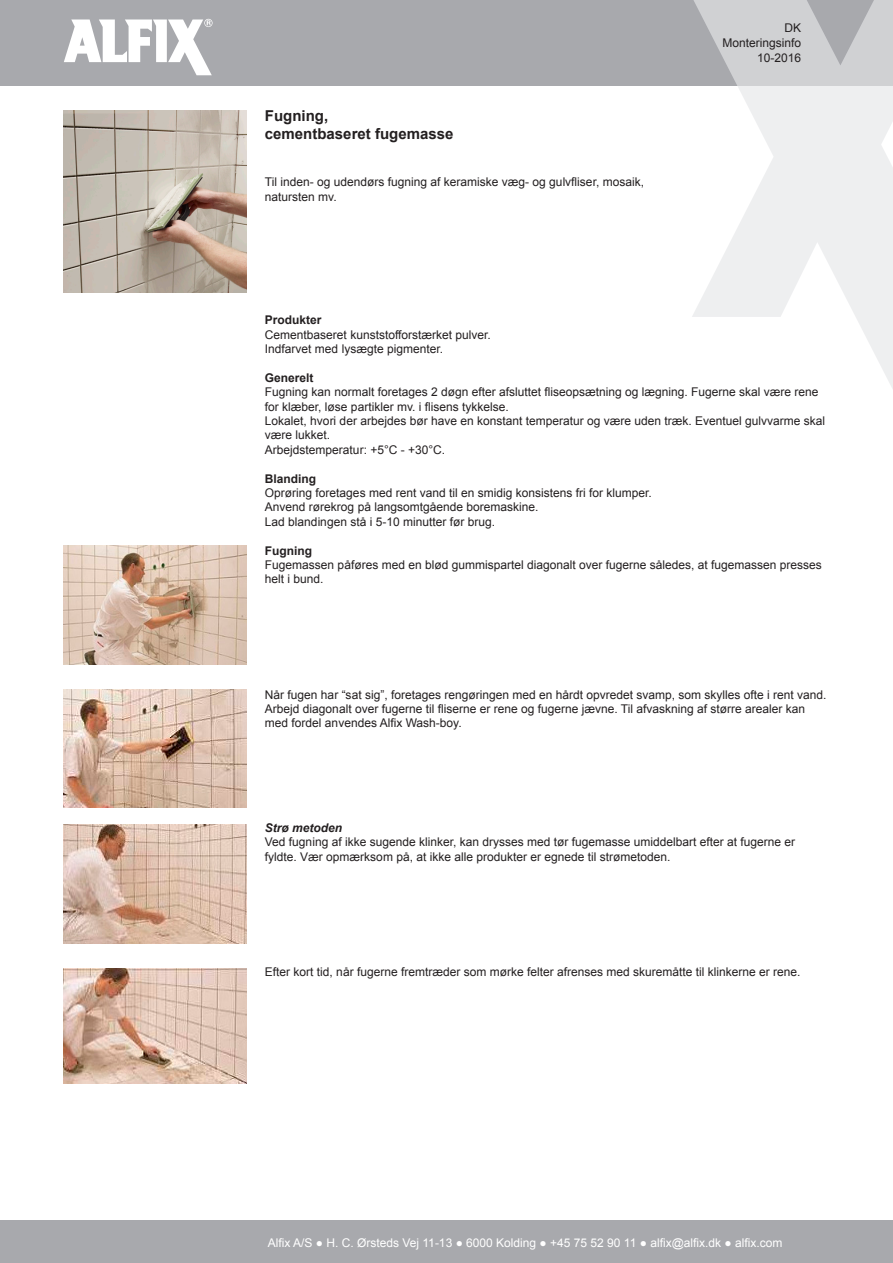
<style>
.page{position:relative;width:893px;height:1263px;background:#fff}
.page>*{position:absolute;margin:0;border:0;box-sizing:border-box;transform-origin:0 0}
.Brødtekst{font:700 15px "Arial";color:#231f20}
.Brødtekst-2{font:12px/14.4px "Arial";color:#231f20}
.t1{font:12px "Arial";color:#fff}
.Brødtekst-3{font:700 12px "Arial";color:#231f20}
.Brødtekst-4{font:italic 700 12px "Arial";color:#231f20}
</style>
<div class="page">
<div style="left:0;top:0;width:893px;height:85px;background:#a8a9ad"></div>
<div style="left:0;top:1220px;width:893px;height:43px;background:#a8a9ad"></div>
<svg style="left:691px;top:0;width:202px;height:389px"></svg>
<svg style="left:64px;top:19px;width:149px;height:56px"></svg>
<img style="left:64px;top:111px;width:183px;height:181px">
<img style="left:64px;top:545px;width:183px;height:119px">
<img style="left:64px;top:689px;width:183px;height:119px">
<img style="left:64px;top:824px;width:183px;height:119px">
<img style="left:64px;top:968px;width:183px;height:115px">
<p class="Brødtekst" style="left:265px;top:106px;width:65px">Fugning,</p>
<p class="Brødtekst" style="left:265px;top:124px;width:190px">cementbaseret fugemasse</p>
<p class="Brødtekst-2" style="left:265px;top:175px;width:381px">Til inden- og udendørs fugning af keramiske væg- og gulvfliser, mosaik,</p>
<p class="Brødtekst-2" style="left:265px;top:189px;width:73px">natursten mv.</p>
<p class="Brødtekst-2" style="left:785px;top:21px;width:18px">DK</p>
<p class="Brødtekst-2" style="left:723px;top:36px;width:80px">Monteringsinfo</p>
<p class="Brødtekst-2" style="left:757px;top:51px;width:46px">10-2016</p>
<p class="Brødtekst-3" style="left:265px;top:312px;width:58px">Produkter</p>
<p class="Brødtekst-2" style="left:265px;top:327px;width:227px">Cementbaseret kunststofforstærket pulver.</p>
<p class="Brødtekst-2" style="left:265px;top:342px;width:180px">Indfarvet med lysægte pigmenter.</p>
<p class="Brødtekst-3" style="left:265px;top:369px;width:50px">Generelt</p>
<p class="Brødtekst-2" style="left:265px;top:385px;width:555px">Fugning kan normalt foretages 2 døgn efter afsluttet fliseopsætning og lægning. Fugerne skal være rene for klæber, løse partikler mv. i flisens tykkelse.</p>
<p class="Brødtekst-2" style="left:265px;top:414px;width:562px">Lokalet, hvori der arbejdes bør have en konstant temperatur og være uden træk. Eventuel gulvvarme skal være lukket.</p>
<p class="Brødtekst-2" style="left:265px;top:442px;width:182px">Arbejdstemperatur: +5°C - +30°C.</p>
<p class="Brødtekst-3" style="left:265px;top:470px;width:53px">Blanding</p>
<p class="Brødtekst-2" style="left:265px;top:486px;width:388px">Oprøring foretages med rent vand til en smidig konsistens fri for klumper.</p>
<p class="Brødtekst-2" style="left:265px;top:500px;width:275px">Anvend rørekrog på langsomtgående boremaskine.</p>
<p class="Brødtekst-2" style="left:265px;top:514px;width:232px">Lad blandingen stå i 5-10 minutter før brug.</p>
<p class="Brødtekst-3" style="left:265px;top:542px;width:49px">Fugning</p>
<p class="Brødtekst-2" style="left:265px;top:558px;width:558px">Fugemassen påføres med en blød gummispartel diagonalt over fugerne således, at fugemassen presses helt i bund.</p>
<p class="Brødtekst-2" style="left:265px;top:687px;width:563px">Når fugen har “sat sig”, foretages rengøringen med en hårdt opvredet svamp, som skylles ofte i rent vand.<br>Arbejd diagonalt over fugerne til fliserne er rene og fugerne jævne. Til afvaskning af større arealer kan med fordel anvendes Alfix Wash-boy.</p>
<p class="Brødtekst-4" style="left:265px;top:819px;width:79px">Strø metoden</p>
<p class="Brødtekst-2" style="left:265px;top:835px;width:532px">Ved fugning af ikke sugende klinker, kan drysses med tør fugemasse umiddelbart efter at fugerne er fyldte. Vær opmærksom på, at ikke alle produkter er egnede til strømetoden.</p>
<p class="Brødtekst-2" style="left:265px;top:964px;width:537px">Efter kort tid, når fugerne fremtræder som mørke felter afrenses med skuremåtte til klinkerne er rene.</p>
<p class="t1" style="left:268px;top:1235px;width:516px">Alfix A/S ● H. C. Ørsteds Vej 11-13 ● 6000 Kolding ● +45 75 52 90 11 ● alfix@alfix.dk ● alfix.com</p>
</div>
